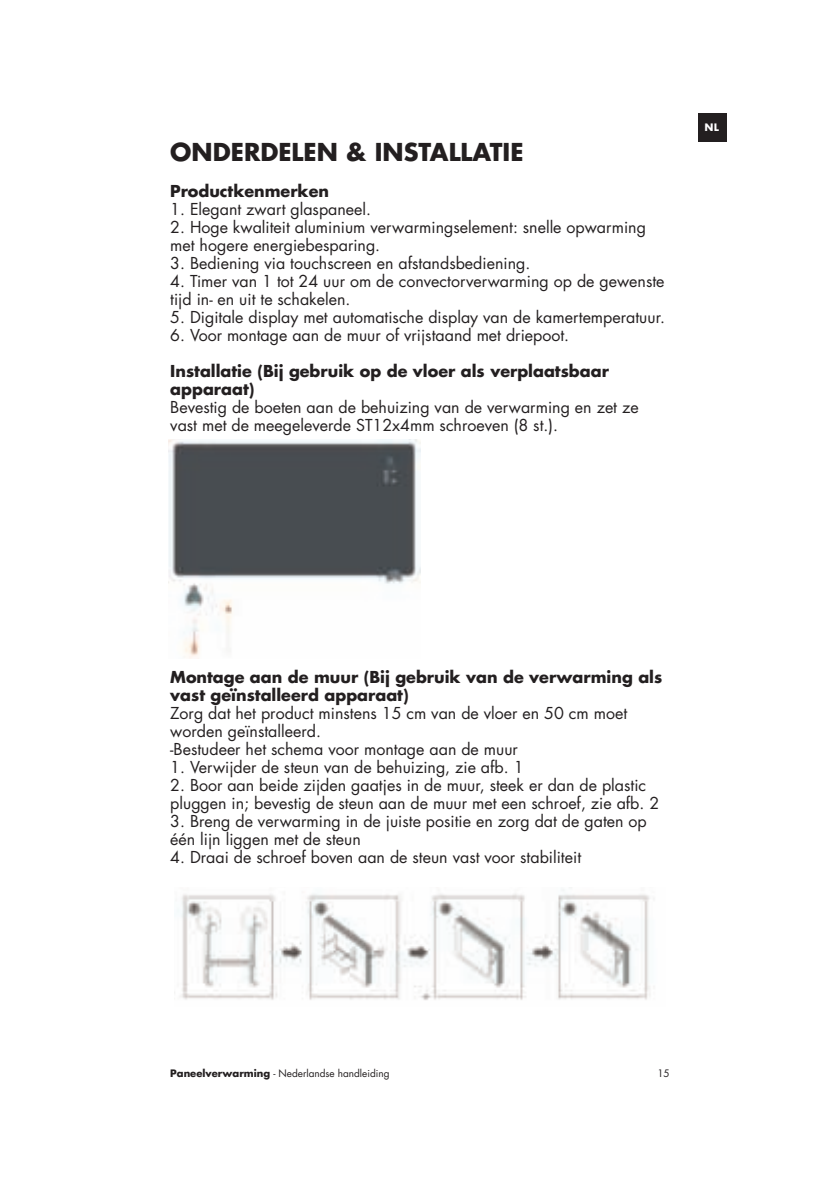
<style>
.page{position:relative;width:840px;height:1191px;background:#fff}
.page>*{position:absolute;margin:0;border:0;box-sizing:border-box;transform-origin:0 0}
.t1{font:700 24px "Futura LT";color:#231f20}
.t2{font:16px/18px "Futura LT";color:#231f20}
.t3{font:700 16px/18px "Futura LT";color:#231f20}
.t4{font:10px "Futura LT";color:#231f20}
.t5{font:700 10px "Futura";color:#fff}
.s1{font-weight:700}
</style>
<div class="page">
<div style="left:697px;top:113px;width:29px;height:29px;background:#231f20"></div>
<img style="left:168px;top:439px;width:252px;height:219px">
<img style="left:174px;top:890px;width:476px;height:110px">
<h1 class="t1" style="left:170px;top:141px;width:354px">ONDERDELEN &amp; INSTALLATIE</h1>
<p class="t3" style="left:170px;top:183px;width:160px">Productkenmerken</p>
<p class="t2" style="left:170px;top:200px;width:202px">1. Elegant zwart glaspaneel.</p>
<p class="t2" style="left:170px;top:218px;width:477px">2. Hoge kwaliteit aluminium verwarmingselement: snelle opwarming met hogere energiebesparing.</p>
<p class="t2" style="left:170px;top:254px;width:361px">3. Bediening via touchscreen en afstandsbediening.</p>
<p class="t2" style="left:170px;top:272px;width:495px">4. Timer van 1 tot 24 uur om de convectorverwarming op de gewenste tijd in- en uit te schakelen.</p>
<p class="t2" style="left:170px;top:308px;width:496px">5. Digitale display met automatische display van de kamertemperatuur.</p>
<p class="t2" style="left:170px;top:326px;width:400px">6. Voor montage aan de muur of vrijstaand met driepoot.</p>
<p class="t3" style="left:170px;top:362px;width:440px">Installatie (Bij gebruik op de vloer als verplaatsbaar apparaat)</p>
<p class="t2" style="left:170px;top:398px;width:469px">Bevestig de boeten aan de behuizing van de verwarming en zet ze vast met de meegeleverde ST12x4mm schroeven (8 st.).</p>
<p class="t5" style="left:704px;top:122px;width:16px">NL</p>
<p class="t3" style="left:170px;top:668px;width:493px">Montage aan de muur (Bij gebruik van de verwarming als vast geïnstalleerd apparaat)</p>
<p class="t2" style="left:170px;top:704px;width:458px">Zorg dat het product minstens 15 cm van de vloer en 50 cm moet worden geïnstalleerd.<br>-Bestudeer het schema voor montage aan de muur</p>
<p class="t2" style="left:170px;top:758px;width:354px">1. Verwijder de steun van de behuizing, zie afb. 1</p>
<p class="t2" style="left:170px;top:776px;width:490px">2. Boor aan beide zijden gaatjes in de muur, steek er dan de plastic pluggen in; bevestig de steun aan de muur met een schroef, zie afb. 2</p>
<p class="t2" style="left:170px;top:812px;width:478px">3. Breng de verwarming in de juiste positie en zorg dat de gaten op één lijn liggen met de steun</p>
<p class="t2" style="left:170px;top:848px;width:412px">4. Draai de schroef boven aan de steun vast voor stabiliteit</p>
<p class="t4" style="left:170px;top:1067px;width:220px"><span class="s1">Paneelverwarming</span> - Nederlandse handleiding</p>
<p class="t4" style="left:657px;top:1067px;width:14px">15</p>
</div>
